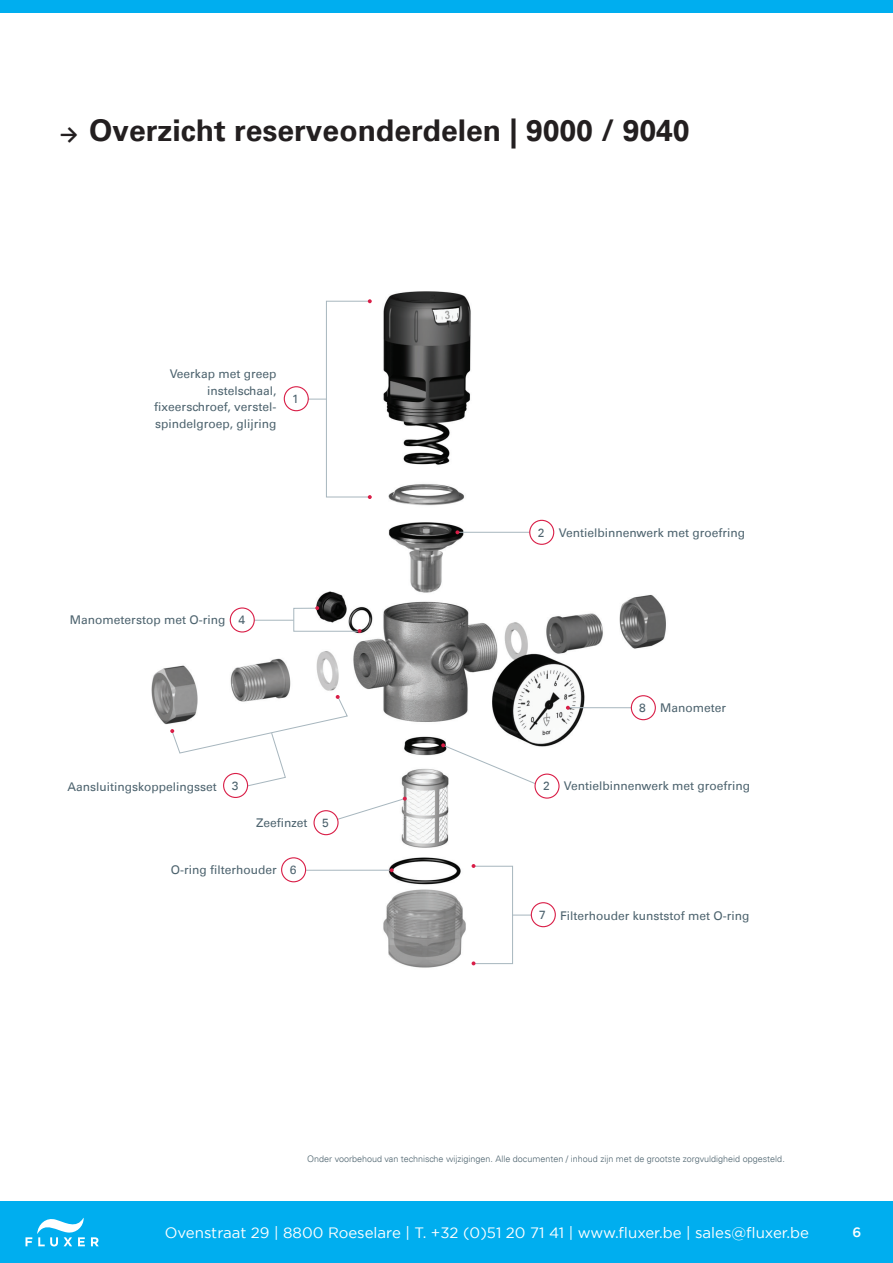
<style>
.page{position:relative;width:893px;height:1263px;background:#fff}
.page>*{position:absolute;margin:0;border:0;box-sizing:border-box;transform-origin:0 0}
.t1{font:700 30px "Univers";color:#231f20}
.t2{font:15px "Gotham";color:#fff}
.t3{font:500 13.5px "Gotham";color:#fff}
.t4{font:12px/16.5px "Univers";color:#4d636e;text-align:right}
.t5{font:300 9px "Univers";color:#4d636e}
.s1{font-family:"Calibri";font-size:21px}
</style>
<div class="page">
<div style="left:0;top:0;width:893px;height:13px;background:#00aeef"></div>
<div style="left:0;top:1201px;width:893px;height:62px;background:#00aeef"></div>
<svg style="left:91px;top:1237px;width:8px;height:9px"></svg>
<svg style="left:26px;top:1218px;width:59px;height:28px"></svg>
<img style="left:151px;top:291px;width:515px;height:677px">
<svg style="left:307px;top:299px;width:65px;height:200px"></svg>
<hr style="left:457px;top:532px;width:74px;height:1px;background:#a7b6be">
<svg style="left:455px;top:530px;width:4px;height:4px"></svg>
<div style="left:530px;top:520px;width:24px;height:24px;background:#fff;border-radius:50%"></div>
<div style="left:529px;top:520px;width:25px;height:25px;border:1px solid #d91e47;border-radius:50%"></div>
<svg style="left:441px;top:743px;width:101px;height:44px"></svg>
<div style="left:535px;top:774px;width:24px;height:24px;background:#fff;border-radius:50%"></div>
<div style="left:534px;top:773px;width:26px;height:26px;border:1px solid #d91e47;border-radius:50%"></div>
<hr style="left:568px;top:707px;width:65px;height:1px;background:#a7b6be">
<svg style="left:566px;top:706px;width:4px;height:4px"></svg>
<div style="left:631px;top:696px;width:24px;height:24px;background:#fff;border-radius:50%"></div>
<div style="left:631px;top:695px;width:25px;height:25px;border:1px solid #d91e47;border-radius:50%"></div>
<div style="left:284px;top:387px;width:24px;height:24px;background:#fff;border-radius:50%"></div>
<div style="left:284px;top:386px;width:25px;height:25px;border:1px solid #d91e47;border-radius:50%"></div>
<svg style="left:293px;top:606px;width:69px;height:27px"></svg>
<hr style="left:249px;top:620px;width:45px;height:1px;background:#a7b6be">
<div style="left:230px;top:608px;width:24px;height:24px;background:#fff;border-radius:50%"></div>
<div style="left:230px;top:607px;width:25px;height:25px;border:1px solid #d91e47;border-radius:50%"></div>
<svg style="left:326px;top:797px;width:81px;height:27px"></svg>
<div style="left:314px;top:811px;width:24px;height:24px;background:#fff;border-radius:50%"></div>
<div style="left:313px;top:810px;width:26px;height:25px;border:1px solid #d91e47;border-radius:50%"></div>
<hr style="left:306px;top:870px;width:86px;height:1px;background:#a7b6be">
<svg style="left:390px;top:868px;width:4px;height:4px"></svg>
<div style="left:282px;top:858px;width:24px;height:24px;background:#fff;border-radius:50%"></div>
<div style="left:281px;top:857px;width:25px;height:25px;border:1px solid #d91e47;border-radius:50%"></div>
<div style="left:531px;top:903px;width:24px;height:24px;background:#fff;border-radius:50%"></div>
<div style="left:531px;top:902px;width:25px;height:25px;border:1px solid #d91e47;border-radius:50%"></div>
<svg style="left:472px;top:864px;width:59px;height:101px"></svg>
<svg style="left:170px;top:695px;width:178px;height:92px"></svg>
<div style="left:224px;top:773px;width:24px;height:24px;background:#fff;border-radius:50%"></div>
<div style="left:223px;top:773px;width:25px;height:25px;border:1px solid #d91e47;border-radius:50%"></div>
<h1 class="t1" style="left:59px;top:112px;width:632px"><span class="s1">→</span> Overzicht reserveonderdelen | 9000 / 9040</h1>
<p class="t4" style="left:154px;top:366px;width:124px">veerkap met greep instelschaal, fixeerschroef, verstel&shy;spindelgroep, glijring</p>
<p class="t4" style="left:292px;top:391px;width:8px">1</p>
<p class="t4" style="left:70px;top:612px;width:177px">Manometerstop met o-ring 4</p>
<p class="t4" style="left:68px;top:778px;width:172px">aansluitingskoppelingsset 3</p>
<p class="t4" style="left:256px;top:814px;width:74px">Zeefinzet 5</p>
<p class="t4" style="left:171px;top:862px;width:127px">O-ring filterhouder 6</p>
<p class="t4" style="left:538px;top:524px;width:209px">2 ventielbinnenwerk met groefring</p>
<p class="t4" style="left:639px;top:699px;width:88px">8 Manometer</p>
<p class="t4" style="left:543px;top:778px;width:209px">2 ventielbinnenwerk met groefring</p>
<p class="t4" style="left:539px;top:907px;width:212px">7 filterhouder kunststof met o-ring</p>
<p class="t5" style="left:307px;top:1153px;width:479px">Onder voorbehoud van technische wijzigingen. Alle documenten / inhoud zijn met de grootste zorgvuldigheid opgesteld.</p>
<p class="t2" style="left:165px;top:1224px;width:646px">Ovenstraat 29 | 8800 Roeselare | T. +32 (0)51 20 71 41 | www.fluxer.be | sales@fluxer.be</p>
<p class="t3" style="left:852px;top:1225px;width:10px">6</p>
</div>
